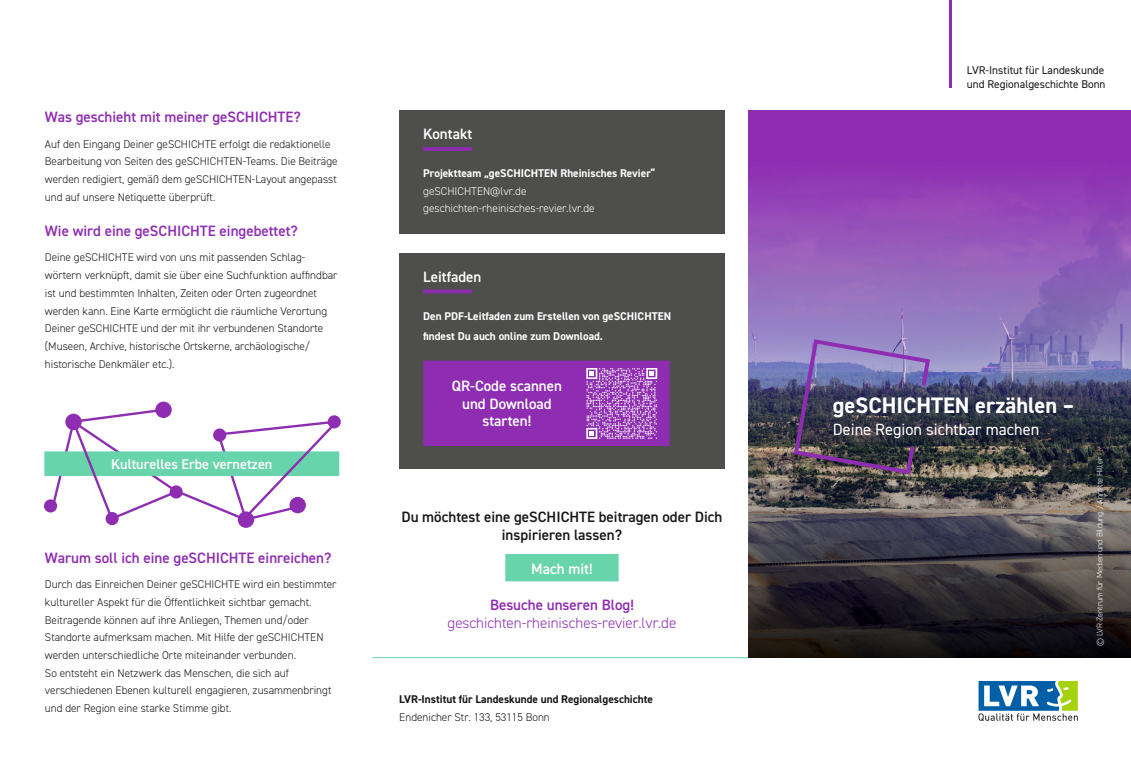
<style>
.page{position:relative;width:1131px;height:766px;background:#fff}
.page>*{position:absolute;margin:0;border:0;box-sizing:border-box;transform-origin:0 0}
.t1{font:700 22.38px "DIN2014";color:#fff}
.t2{font:16.25px "DIN2014";color:#fff}
.t3{font:600 15px "DIN2014";color:#8e2db2}
.t4{font:600 15px/17.8px "DIN2014";color:#151616;text-align:center}
.t5{font:600 15px/17.8px "DIN2014";color:#fff;text-align:center}
.t6{font:300 15px "DIN2014";color:#8e2db2}
.t7{font:600 14.25px "DIN2014";color:#fff}
.t8{font:300 11.25px/17.8px "DIN2014";color:#151616}
.t9{font:700 11.25px/20.2px "DIN2014";color:#fff}
.t10{font:300 11.25px/17.8px "DIN2014";color:#fff}
.t11{font:11.25px/13.5px "DIN2014";color:#151616}
.t12{font:700 11.25px "DIN2014";color:#151616}
.t13{font:300 8.12px "DIN2014";color:#fff}
</style>
<div class="page">
<svg style="left:978px;top:681px;width:99px;height:39px"></svg>
<hr style="left:949px;top:0;width:2px;height:88px;background:#8e2db2">
<hr style="left:372px;top:657px;width:376px;height:1px;background:#67d4ab">
<div style="left:505px;top:554px;width:113px;height:27px;background:#67d4ab"></div>
<div style="left:399px;top:110px;width:325px;height:124px;background:#4e4e4d"></div>
<hr style="left:423px;top:147px;width:49px;height:4px;background:#8730a8">
<div style="left:399px;top:253px;width:325px;height:215px;background:#4e4e4d"></div>
<svg style="left:423px;top:289px;width:49px;height:4px"></svg>
<div style="left:423px;top:360px;width:246px;height:86px;background:#8e2db2;border:2px solid #8e2db2"></div>
<svg style="left:586px;top:368px;width:71px;height:71px"></svg>
<img style="left:748px;top:443px;width:170px;height:214px">
<img style="left:918px;top:443px;width:212px;height:214px">
<img style="left:748px;top:110px;width:382px;height:333px">
<img style="left:793px;top:339px;width:137px;height:135px">
<svg style="left:106px;top:512px;width:13px;height:13px"></svg>
<svg style="left:155px;top:401px;width:17px;height:17px"></svg>
<div style="left:238px;top:511px;width:16px;height:16px;background:#8e2db2;border-radius:50%"></div>
<svg style="left:327px;top:415px;width:14px;height:13px"></svg>
<div style="left:44px;top:499px;width:13px;height:13px;background:#8e2db2;border-radius:50%"></div>
<div style="left:44px;top:451px;width:295px;height:25px;background:#67d4ab;border:2px solid #67d4ab"></div>
<svg style="left:50px;top:407px;width:288px;height:116px"></svg>
<h3 class="t3" style="left:45px;top:107px;width:257px">Was geschieht mit meiner geSCHICHTE?</h3>
<p class="t8" style="left:45px;top:135px;width:294px">Auf den Eingang Deiner geSCHICHTE erfolgt die redaktionelle Bearbeitung von Seiten des geSCHICHTEN-Teams. Die Beiträge werden redigiert, gemäß dem geSCHICHTEN-Layout angepasst und auf unsere Netiquette überprüft.</p>
<h3 class="t3" style="left:45px;top:221px;width:254px">Wie wird eine geSCHICHTE eingebettet?</h3>
<p class="t8" style="left:45px;top:248px;width:294px">Deine geSCHICHTE wird von uns mit passenden Schlag&shy;wörtern verknüpft, damit sie über eine Suchfunktion auffindbar ist und bestimmten Inhalten, Zeiten oder Orten zugeordnet werden kann. Eine Karte ermöglicht die räumliche Verortung Deiner geSCHICHTE und der mit ihr verbundenen Standorte (Museen, Archive, historische Ortskerne, archäologische/ historische Denkmäler etc.).</p>
<p class="t7" style="left:111px;top:454px;width:163px">Kulturelles Erbe vernetzen</p>
<h3 class="t3" style="left:45px;top:547px;width:288px">Warum soll ich eine geSCHICHTE einreichen?</h3>
<p class="t8" style="left:45px;top:575px;width:293px">Durch das Einreichen Deiner geSCHICHTE wird ein bestimmter kultureller Aspekt für die Öffentlichkeit sichtbar gemacht.<br>Beitragende können auf ihre Anliegen, Themen und/oder Standorte aufmerksam machen. Mit Hilfe der geSCHICHTEN werden unterschiedliche Orte miteinander verbunden.<br>So entsteht ein Netzwerk das Menschen, die sich auf verschiedenen Ebenen kulturell engagieren, zusammenbringt und der Region eine starke Stimme gibt.</p>
<h3 class="t5" style="left:423px;top:125px;width:51px">Kontakt</h3>
<p class="t9" style="left:423px;top:163px;width:233px">Projektteam „geSCHICHTEN Rheinisches Revier“</p>
<p class="t10" style="left:423px;top:182px;width:173px">geSCHICHTEN@lvr.de geschichten-rheinisches-revier.lvr.de</p>
<h3 class="t5" style="left:423px;top:267px;width:60px">Leitfaden</h3>
<p class="t9" style="left:423px;top:305px;width:249px">Den PDF-Leitfaden zum Erstellen von geSCHICHTEN findest Du auch online zum Download.</p>
<h3 class="t5" style="left:452px;top:376px;width:112px">QR-Code scannen und Download starten!</h3>
<h3 class="t4" style="left:401px;top:507px;width:322px">Du möchtest eine geSCHICHTE beitragen oder Dich inspirieren lassen?</h3>
<h3 class="t5" style="left:531px;top:559px;width:63px">Mach mit!</h3>
<h3 class="t3" style="left:490px;top:595px;width:145px">Besuche unseren Blog!</h3>
<h3 class="t6" style="left:447px;top:613px;width:230px">geschichten-rheinisches-revier.lvr.de</h3>
<p class="t12" style="left:399px;top:691px;width:255px">LVR-Institut für Landeskunde und Regionalgeschichte</p>
<p class="t8" style="left:399px;top:708px;width:152px">Endenicher Str. 133, 53115 Bonn</p>
<p class="t11" style="left:966px;top:63px;width:140px">LVR-Institut für Landeskunde und Regionalgeschichte Bonn</p>
<h1 class="t1" style="left:832px;top:390px;width:243px">geSCHICHTEN erzählen –</h1>
<h2 class="t2" style="left:832px;top:419px;width:208px">Deine Region sichtbar machen</h2>
<p class="t13" style="left:1094px;top:646px;width:190px;rotate:-90deg">© LVR-Zentrum für Medien und Bildung / Annette Hiller</p>
</div>
